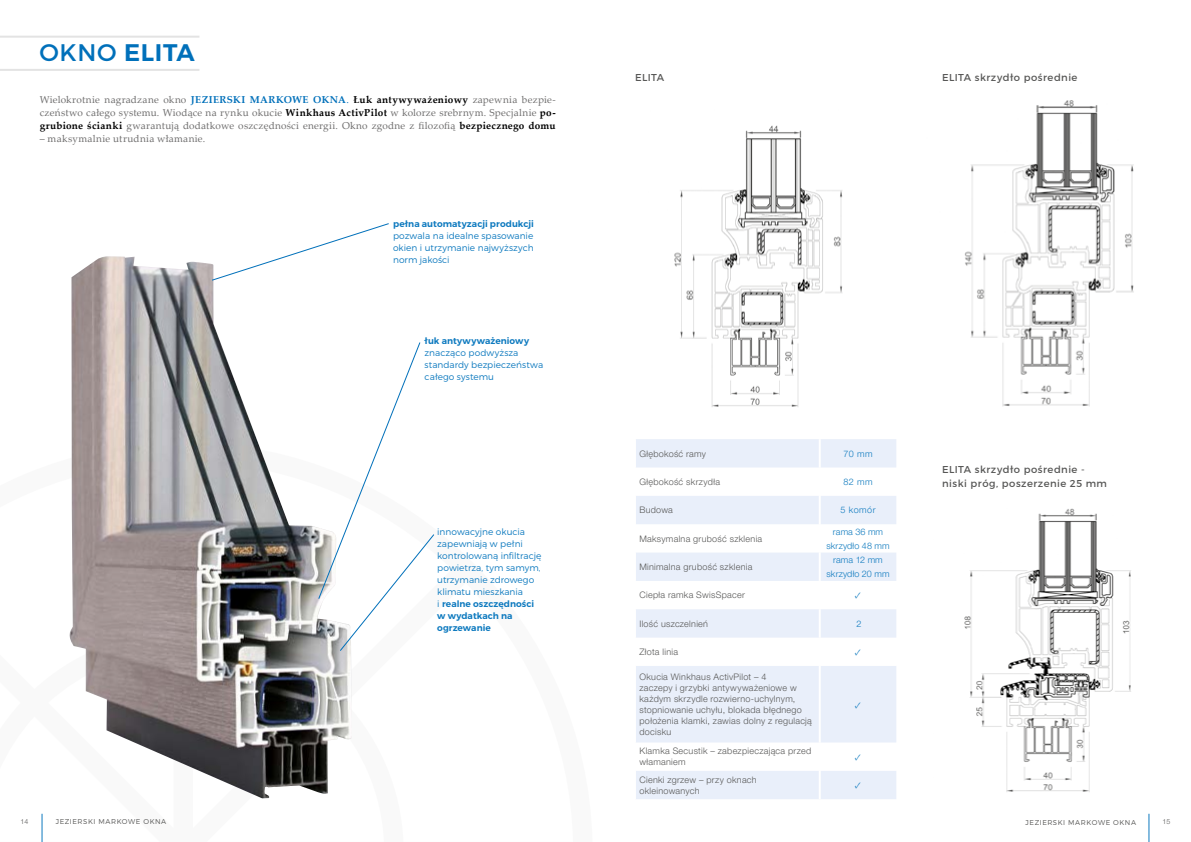
<style>
.page{position:relative;width:1191px;height:842px;background:#fff}
.page>*{position:absolute;margin:0;border:0;box-sizing:border-box;transform-origin:0 0}
.t1{font:600 24px "Montserrat";letter-spacing:.03em;color:#0070ba}
.t2{font:10px/13px "Palatino Linotype";letter-spacing:.02em;color:#706f6f;text-align:justify}
.t3{font:10px/14px "Montserrat";letter-spacing:.05em;color:#575756}
.t4{font:300 9px/11px "Helvetica Neue LT Pro";letter-spacing:.03em;color:#575756}
.t5{font:300 9px/12px "Montserrat";color:#0e7abf}
.t6{font:300 9px/13.8px "Helvetica Neue LT Pro";letter-spacing:.015em;color:#0e7abf;text-align:center}
.t7{font:600 9px "Montserrat";letter-spacing:.005em;color:#0e7abf}
.t8{font:9px "Minion Pro";color:#0e7abf}
.t9{font:300 7px "Montserrat";letter-spacing:.08em;color:#575756}
.t10{font:300 7px "Helvetica Neue LT Pro";color:#575756}
.s1{font-weight:400}
.s2{font-weight:700;color:#0070ba}
.s3{color:#0070ba}
.s4{font-weight:700;color:#000}
.s5{font-weight:600}
</style>
<div class="page">
<img style="left:69px;top:256px;width:283px;height:542px">
<svg style="left:636px;top:439px;width:260px;height:360px;fill:#e9effa"></svg>
<hr style="left:818px;top:439px;width:2px;height:28px;background:#fff">
<hr style="left:818px;top:467px;width:2px;height:29px;background:#fff">
<hr style="left:818px;top:496px;width:2px;height:28px;background:#fff">
<hr style="left:818px;top:524px;width:2px;height:29px;background:#fff">
<hr style="left:818px;top:553px;width:2px;height:28px;background:#fff">
<hr style="left:818px;top:581px;width:2px;height:28px;background:#fff">
<hr style="left:818px;top:609px;width:2px;height:29px;background:#fff">
<hr style="left:818px;top:638px;width:2px;height:28px;background:#fff">
<hr style="left:818px;top:666px;width:2px;height:76px;background:#fff">
<hr style="left:818px;top:742px;width:2px;height:29px;background:#fff">
<hr style="left:818px;top:771px;width:2px;height:28px;background:#fff">
<svg style="left:211px;top:223px;width:178px;height:58px"></svg>
<svg style="left:317px;top:341px;width:118px;height:311px"></svg>
<img style="left:674px;top:125px;width:168px;height:282px">
<img style="left:964px;top:100px;width:170px;height:306px">
<img style="left:964px;top:508px;width:167px;height:284px">
<hr style="left:0;top:69px;width:199px;height:2px;background:#e3e3e3">
<hr style="left:0;top:36px;width:199px;height:2px;background:#e3e3e3">
<svg style="left:42px;top:814px;width:1px;height:28px"></svg>
<svg style="left:1148px;top:814px;width:1px;height:28px"></svg>
<h1 class="t1" style="left:39px;top:38px;width:157px"><span class="s1">OKNO</span> ELITA</h1>
<p class="t2" style="left:40px;top:93px;width:517px">Wielokrotnie nagradzane okno <span class="s2">JEZIERSKI MARKOWE OKNA</span><span class="s3">.</span> <span class="s4">Łuk antywyważeniowy</span> zapewnia bezpie&shy;czeństwo całego systemu. Wiodące na rynku okucie <span class="s4">Winkhaus ActivPilot</span> w kolorze srebrnym. Specjalnie <span class="s4">po&shy;grubione ścianki</span> gwarantują dodatkowe oszczędności energii. Okno zgodne z filozofią <span class="s4">bezpiecznego domu</span></p>
<p class="t2" style="left:40px;top:132px;width:167px">– maksymalnie utrudnia włamanie.</p>
<p class="t7" style="left:393px;top:218px;width:142px">pełna automatyzacji produkcji</p>
<p class="t5" style="left:393px;top:230px;width:142px;text-align:justify">pozwala na idealne spasowanie okien i utrzymanie najwyższych norm jakości</p>
<p class="t7" style="left:424px;top:335px;width:106px">łuk antywyważeniowy</p>
<p class="t5" style="left:424px;top:347px;width:120px">znacząco podwyższa standardy bezpieczeństwa całego systemu</p>
<p class="t5" style="left:437px;top:526px;width:106px">innowacyjne okucia zapewniają w pełni kontrolowaną infiltrację powietrza, tym samym, utrzymanie zdrowego klimatu mieszkania<br>i <span class="s5">realne oszczędności w wydatkach na ogrzewanie</span></p>
<p class="t3" style="left:635px;top:70px;width:31px">ELITA</p>
<p class="t3" style="left:942px;top:70px;width:137px">ELITA skrzydło pośrednie</p>
<p class="t4" style="left:639px;top:448px;width:68px">Głębokość ramy</p>
<p class="t6" style="left:843px;top:446px;width:31px">70 mm</p>
<p class="t4" style="left:639px;top:476px;width:82px">Głębokość skrzydła</p>
<p class="t6" style="left:843px;top:475px;width:31px">82 mm</p>
<p class="t4" style="left:639px;top:504px;width:35px">Budowa</p>
<p class="t6" style="left:840px;top:503px;width:37px">5 komór</p>
<p class="t4" style="left:639px;top:533px;width:124px">Maksymalna grubość szklenia</p>
<p class="t6" style="left:826px;top:524px;width:65px">rama 36 mm skrzydło 48 mm</p>
<p class="t4" style="left:639px;top:561px;width:115px">Minimalna grubość szklenia</p>
<p class="t6" style="left:826px;top:553px;width:64px">rama 12 mm skrzydło 20 mm</p>
<p class="t4" style="left:639px;top:589px;width:107px">Ciepła ramka SwisSpacer</p>
<p class="t8" style="left:855px;top:589px;width:8px">✓</p>
<p class="t4" style="left:639px;top:618px;width:70px">Ilość uszczelnień</p>
<p class="t6" style="left:856px;top:616px;width:7px">2</p>
<p class="t4" style="left:639px;top:646px;width:40px">Złota linia</p>
<p class="t8" style="left:855px;top:646px;width:8px">✓</p>
<p class="t4" style="left:639px;top:671px;width:174px">Okucia Winkhaus ActivPilot – 4<br>zaczepy i grzybki antywyważeniowe w każdym skrzydle rozwierno-uchylnym, stopniowanie uchyłu, blokada błędnego położenia klamki, zawias dolny z regulacją docisku</p>
<p class="t8" style="left:855px;top:699px;width:8px">✓</p>
<p class="t4" style="left:639px;top:745px;width:173px">Klamka Secustik – zabezpieczająca przed włamaniem</p>
<p class="t8" style="left:855px;top:751px;width:8px">✓</p>
<p class="t4" style="left:639px;top:774px;width:119px">Cienki zgrzew – przy oknach okleinowanych</p>
<p class="t8" style="left:855px;top:779px;width:8px">✓</p>
<p class="t3" style="left:942px;top:462px;width:166px">ELITA skrzydło pośrednie - niski próg, poszerzenie 25 mm</p>
<p class="t10" style="left:21px;top:818px;width:9px">14</p>
<p class="t9" style="left:56px;top:818px;width:112px">JEZIERSKI MARKOWE OKNA</p>
<p class="t9" style="left:1025px;top:818px;width:112px">JEZIERSKI MARKOWE OKNA</p>
<p class="t10" style="left:1162px;top:818px;width:9px">15</p>
</div>
